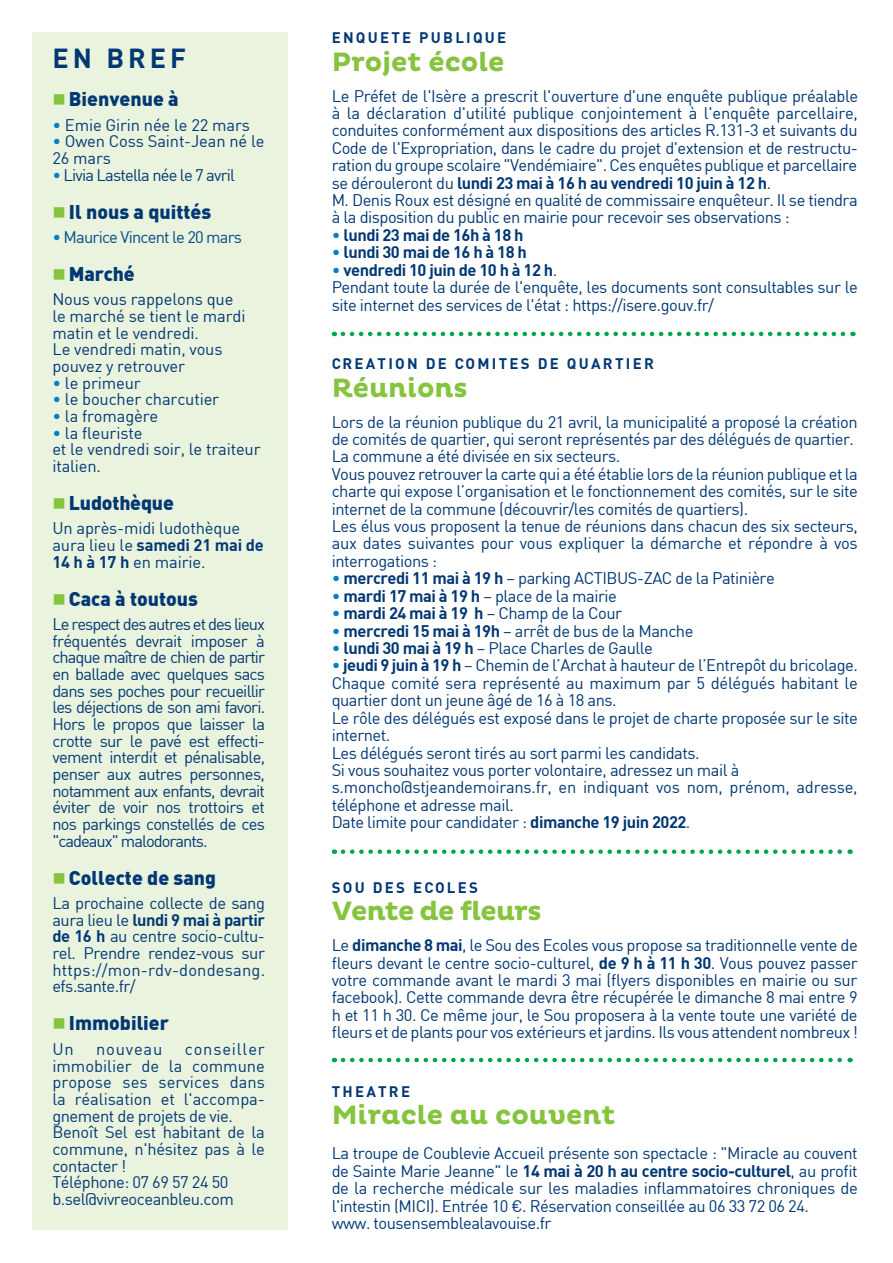
<style>
.page{position:relative;width:893px;height:1263px;background:#fff}
.page>*{position:absolute;margin:0;border:0;box-sizing:border-box;transform-origin:0 0}
.t1{font:700 27px "Pluto";color:#86c43f}
.t2{font:700 27px "Pluto";letter-spacing:-.03em;color:#86c43f}
.t3{font:700 27px "DIN";letter-spacing:.15em;color:#013874}
.t4{font:900 19.5px "DIN";color:#013874}
.t5{font:16.5px/16.6px "DIN";letter-spacing:-.03em;color:#013874;text-align:justify}
.t6{font:16.5px/16.6px "DIN";letter-spacing:-.01em;color:#013874}
.t7{font:700 16.5px "DIN";letter-spacing:-.03em;color:#013874}
.t8{font:16.5px "DIN";letter-spacing:-.05em;color:#013874}
.t9{font:16.5px "DIN";letter-spacing:-.05em;color:#004b87}
.t10{font:16.5px "DIN";letter-spacing:.05em;color:#013874}
.t11{font:700 15px "DIN";letter-spacing:.15em;color:#013874}
.s1{color:#86c43f}
.s2{color:#007ec5}
.s3{font-weight:700}
.s4{font-weight:400;color:#007ec5}
.s5{font-weight:400}
</style>
<div class="page">
<div style="left:32px;top:32px;width:255px;height:1198px;background:#eaf3de"></div>
<svg style="left:343px;top:332px;width:510px;height:4px"></svg>
<svg style="left:343px;top:849px;width:508px;height:5px"></svg>
<svg style="left:343px;top:1058px;width:508px;height:4px"></svg>
<p class="t3" style="left:52px;top:41px;width:135px">EN BREF</p>
<p class="t4" style="left:52px;top:86px;width:128px"><span class="s1">■</span> Bienvenue à</p>
<p class="t6" style="left:52px;top:116px;width:199px"><span class="s2">•</span> Emie Girin née le 22 mars</p>
<p class="t6" style="left:52px;top:133px;width:214px"><span class="s2">•</span> Owen Coss Saint-Jean né le<br>26 mars</p>
<p class="t8" style="left:52px;top:164px;width:184px"><span class="s2">•</span> Livia Lastella née le 7 avril</p>
<p class="t4" style="left:52px;top:198px;width:160px"><span class="s1">■</span> Il nous a quittés</p>
<p class="t9" style="left:52px;top:227px;width:191px"><span class="s2">•</span> Maurice Vincent le 20 mars</p>
<p class="t4" style="left:52px;top:261px;width:84px"><span class="s1">■</span> Marché</p>
<p class="t6" style="left:52px;top:291px;width:195px">Nous vous rappelons que le marché se tient le mardi matin et le vendredi.</p>
<p class="t6" style="left:52px;top:341px;width:172px">Le vendredi matin, vous pouvez y retrouver</p>
<p class="t6" style="left:52px;top:374px;width:90px"><span class="s2">•</span> le primeur</p>
<p class="t6" style="left:52px;top:391px;width:168px"><span class="s2">•</span> le boucher charcutier</p>
<p class="t6" style="left:52px;top:407px;width:107px"><span class="s2">•</span> la fromagère</p>
<p class="t6" style="left:52px;top:424px;width:92px"><span class="s2">•</span> la fleuriste</p>
<p class="t6" style="left:52px;top:441px;width:210px">et le vendredi soir, le traiteur italien.</p>
<p class="t4" style="left:52px;top:490px;width:123px"><span class="s1">■</span> Ludothèque</p>
<p class="t6" style="left:52px;top:520px;width:213px">Un après-midi ludothèque aura lieu le <span class="s3">samedi 21 mai de<br>14 h à 17 h</span> en mairie.</p>
<p class="t4" style="left:52px;top:586px;width:147px"><span class="s1">■</span> Caca à toutous</p>
<p class="t5" style="left:52px;top:615px;width:214px">Le respect des autres et des lieux fréquentés devrait imposer à chaque maître de chien de partir en ballade avec quelques sacs dans ses poches pour recueillir les déjections de son ami favori.<br>Hors le propos que laisser la crotte sur le pavé est effecti&shy;vement interdit et pénalisable, penser aux autres personnes, notamment aux enfants, devrait éviter de voir nos trottoirs et nos parkings constellés de ces "cadeaux" malodorants.</p>
<p class="t4" style="left:52px;top:865px;width:165px"><span class="s1">■</span> Collecte de sang</p>
<p class="t5" style="left:52px;top:894px;width:214px">La prochaine collecte de sang aura lieu le <span class="s3">lundi 9 mai à partir de 16 h</span> au centre socio-cultu&shy;rel. Prendre rendez-vous sur https://mon-rdv-dondesang. efs.sante.fr/</p>
<p class="t4" style="left:52px;top:1010px;width:118px"><span class="s1">■</span> Immobilier</p>
<p class="t5" style="left:52px;top:1040px;width:23px">Un</p>
<p class="t10" style="left:96px;top:1038px;width:68px">nouveau</p>
<p class="t5" style="left:52px;top:1040px;width:214px;text-indent:132px">conseiller immobilier de la commune propose ses services dans la réalisation et l'accompa&shy;gnement de projets de vie.</p>
<p class="t5" style="left:52px;top:1123px;width:214px">Benoît Sel est habitant de la commune, n'hésitez pas à le contacter !</p>
<p class="t5" style="left:52px;top:1173px;width:178px">Téléphone: 07 69 57 24 50</p>
<p class="t5" style="left:52px;top:1190px;width:183px">b.sel@vivreoceanbleu.com</p>
<p class="t11" style="left:332px;top:28px;width:176px">ENQUETE PUBLIQUE</p>
<p class="t1" style="left:332px;top:46px;width:174px">Projet école</p>
<p class="t5" style="left:332px;top:87px;width:528px;line-height:17.4px">Le Préfet de l'Isère a prescrit l'ouverture d'une enquête publique préalable à la déclaration d'utilité publique conjointement à l'enquête parcellaire, conduites conformément aux dispositions des articles R.131-3 et suivants du Code de l'Expropriation, dans le cadre du projet d'extension et de restructu&shy;ration du groupe scolaire "Vendémiaire". Ces enquêtes publique et parcellaire se dérouleront du <span class="s3">lundi 23 mai à 16 h au vendredi 10 juin à 12 h</span>.</p>
<p class="t5" style="left:332px;top:191px;width:528px;line-height:17.4px">M. Denis Roux est désigné en qualité de commissaire enquêteur. Il se tiendra à la disposition du public en mairie pour recevoir ses observations :</p>
<p class="t7" style="left:332px;top:224px;width:193px"><span class="s4">•</span> lundi 23 mai de 16h à 18 h</p>
<p class="t7" style="left:332px;top:242px;width:197px"><span class="s4">•</span> lundi 30 mai de 16 h à 18 h</p>
<p class="t7" style="left:332px;top:259px;width:227px"><span class="s4">•</span> vendredi 10 juin de 10 h à 12 h<span class="s5">.</span></p>
<p class="t5" style="left:332px;top:278px;width:528px;line-height:17.4px">Pendant toute la durée de l'enquête, les documents sont consultables sur le site internet des services de l'état : https://isere.gouv.fr/</p>
<p class="t11" style="left:332px;top:354px;width:324px">CREATION DE COMITES DE QUARTIER</p>
<p class="t1" style="left:332px;top:372px;width:138px">Réunions</p>
<p class="t5" style="left:332px;top:412px;width:528px;line-height:17.4px">Lors de la réunion publique du 21 avril, la municipalité a proposé la création de comités de quartier, qui seront représentés par des délégués de quartier.</p>
<p class="t5" style="left:332px;top:448px;width:290px">La commune a été divisée en six secteurs.</p>
<p class="t5" style="left:332px;top:465px;width:528px;line-height:17.4px">Vous pouvez retrouver la carte qui a été établie lors de la réunion publique et la charte qui expose l’organisation et le fonctionnement des comités, sur le site internet de la commune (découvrir/les comités de quartiers).</p>
<p class="t5" style="left:332px;top:517px;width:528px;line-height:17.4px">Les élus vous proposent la tenue de réunions dans chacun des six secteurs, aux dates suivantes pour vous expliquer la démarche et répondre à vos interrogations :</p>
<p class="t5" style="left:332px;top:570px;width:445px"><span class="s2">•</span> <span class="s3">mercredi 11 mai à 19 h</span> – parking ACTIBUS-ZAC de la Patinière</p>
<p class="t5" style="left:332px;top:587px;width:287px"><span class="s2">•</span> <span class="s3">mardi 17 mai à 19 h</span> – place de la mairie</p>
<p class="t7" style="left:332px;top:602px;width:292px"><span class="s4">•</span> mardi 24 mai à 19 h <span class="s5">– Champ de la Cour</span></p>
<p class="t5" style="left:332px;top:622px;width:363px"><span class="s2">•</span> <span class="s3">mercredi 15 mai à 19h</span> – arrêt de bus de la Manche</p>
<p class="t5" style="left:332px;top:639px;width:323px"><span class="s2">•</span> <span class="s3">lundi 30 mai à 19 h</span> – Place Charles de Gaulle</p>
<p class="t5" style="left:332px;top:657px;width:528px"><span class="s2">•</span> <span class="s3">jeudi 9 juin à 19 h</span> – Chemin de l’Archat à hauteur de l’Entrepôt du bricolage.</p>
<p class="t5" style="left:332px;top:674px;width:528px;line-height:17.4px">Chaque comité sera représenté au maximum par 5 délégués habitant le quartier dont un jeune âgé de 16 à 18 ans.</p>
<p class="t5" style="left:332px;top:709px;width:528px;line-height:17.4px">Le rôle des délégués est exposé dans le projet de charte proposée sur le site internet.</p>
<p class="t5" style="left:332px;top:744px;width:369px">Les délégués seront tirés au sort parmi les candidats.</p>
<p class="t5" style="left:332px;top:761px;width:409px">Si vous souhaitez vous porter volontaire, adressez un mail à</p>
<p class="t5" style="left:332px;top:778px;width:527px;line-height:17.4px">s.moncho@stjeandemoirans.fr, en indiquant vos nom, prénom, adresse, téléphone et adresse mail.</p>
<p class="t5" style="left:332px;top:814px;width:360px">Date limite pour candidater : <span class="s3">dimanche 19 juin 2022</span>.</p>
<p class="t11" style="left:332px;top:877px;width:148px">SOU DES ECOLES</p>
<p class="t2" style="left:332px;top:896px;width:211px">Vente de fleurs</p>
<p class="t5" style="left:332px;top:936px;width:528px;line-height:17.4px">Le <span class="s3">dimanche 8 mai</span>, le Sou des Ecoles vous propose sa traditionnelle vente de fleurs devant le centre socio-culturel, <span class="s3">de 9 h à 11 h 30</span>. Vous pouvez passer votre commande avant le mardi 3 mai (flyers disponibles en mairie ou sur facebook). Cette commande devra être récupérée le dimanche 8 mai entre 9 h et 11 h 30. Ce même jour, le Sou proposera à la vente toute une variété de fleurs et de plants pour vos extérieurs et jardins. Ils vous attendent nombreux !</p>
<p class="t11" style="left:332px;top:1081px;width:80px">THEATRE</p>
<p class="t1" style="left:332px;top:1100px;width:285px">Miracle au couvent</p>
<p class="t5" style="left:332px;top:1144px;width:528px;line-height:17.4px">La troupe de Coublevie Accueil présente son spectacle : "Miracle au couvent de Sainte Marie Jeanne" le <span class="s3">14 mai à 20 h au centre socio-culturel</span>, au profit de la recherche médicale sur les maladies inflammatoires chroniques de l'intestin (MICI). Entrée 10 €. Réservation conseillée au 06 33 72 06 24.</p>
<p class="t5" style="left:332px;top:1214px;width:221px">www. tousensemblealavouise.fr</p>
</div>
